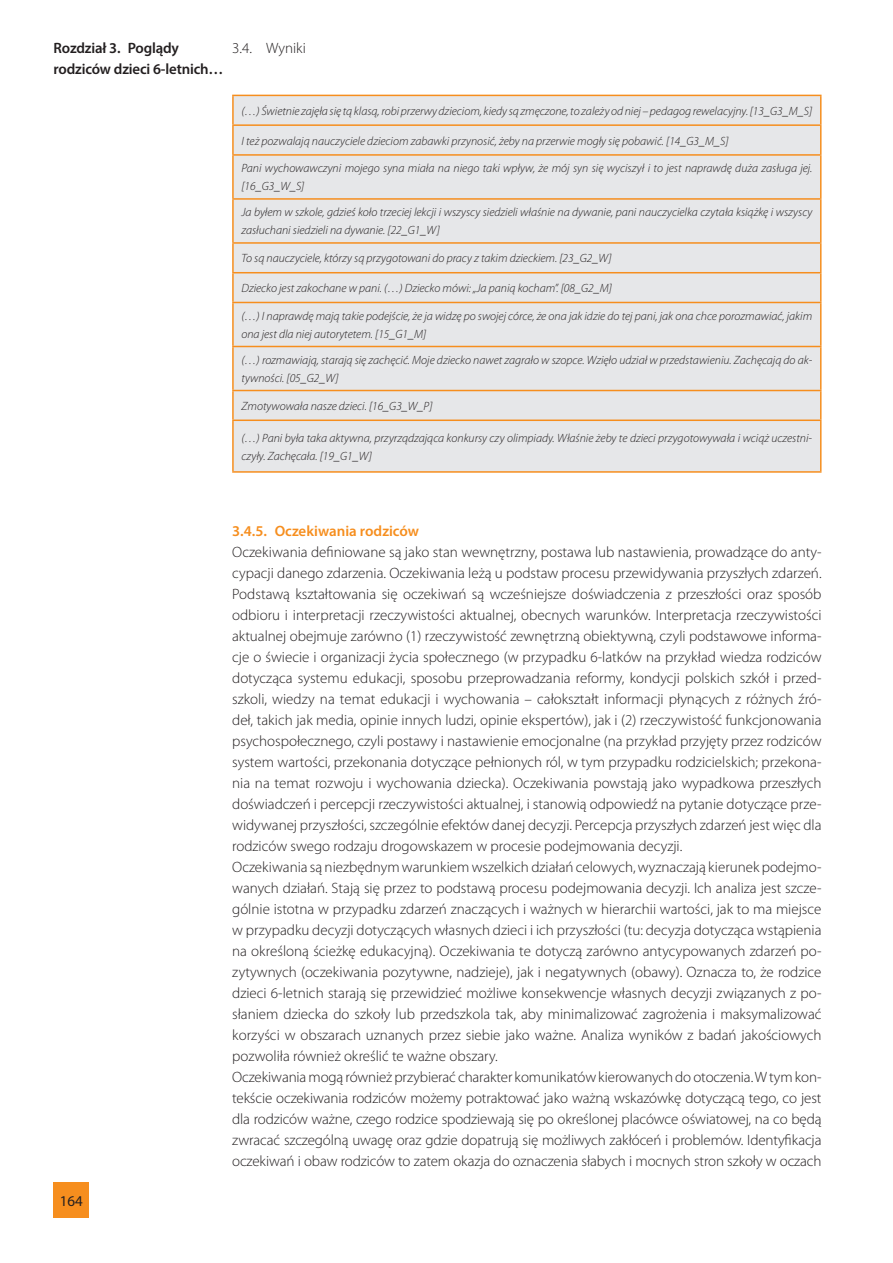
<style>
.page{position:relative;width:893px;height:1263px;background:#fff}
.page>*{position:absolute;margin:0;border:0;box-sizing:border-box;transform-origin:0 0}
.t1{font:300 15px/21px "Myriad Pro";color:#231f20}
.t2{font:600 15px "Myriad Pro";letter-spacing:-.01em;color:#231f20}
.t3{font:15px "Myriad Pro";color:#231f20}
.t4{font:italic 300 12px/18px "Myriad Pro";color:#231f20}
.s1{font-weight:600;color:#f68e1e}
</style>
<div class="page">
<div style="left:54px;top:1182px;width:35px;height:36px;background:#f68e1e"></div>
<div style="left:234px;top:96px;width:586px;height:375px;background:#e6e7e9"></div>
<hr style="left:232px;top:95px;width:589px;height:1px;background:#f68e1e">
<hr style="left:232px;top:124px;width:589px;height:2px;background:#f68e1e">
<hr style="left:232px;top:154px;width:589px;height:2px;background:#f68e1e">
<hr style="left:232px;top:198px;width:589px;height:2px;background:#f68e1e">
<hr style="left:232px;top:242px;width:589px;height:2px;background:#f68e1e">
<hr style="left:232px;top:272px;width:589px;height:1px;background:#f68e1e">
<hr style="left:232px;top:302px;width:589px;height:1px;background:#f68e1e">
<hr style="left:232px;top:346px;width:589px;height:1px;background:#f68e1e">
<hr style="left:232px;top:390px;width:589px;height:1px;background:#f68e1e">
<hr style="left:232px;top:419px;width:589px;height:2px;background:#f68e1e">
<hr style="left:232px;top:96px;width:2px;height:28px;background:#f68e1e">
<hr style="left:232px;top:126px;width:2px;height:28px;background:#f68e1e">
<svg style="left:820px;top:96px;width:1px;height:58px"></svg>
<hr style="left:232px;top:156px;width:2px;height:42px;background:#f68e1e">
<hr style="left:820px;top:156px;width:1px;height:42px;background:#f68e1e">
<hr style="left:232px;top:200px;width:2px;height:42px;background:#f68e1e">
<hr style="left:820px;top:200px;width:1px;height:42px;background:#f68e1e">
<hr style="left:232px;top:244px;width:2px;height:28px;background:#f68e1e">
<hr style="left:232px;top:273px;width:2px;height:29px;background:#f68e1e">
<svg style="left:820px;top:244px;width:1px;height:58px"></svg>
<hr style="left:232px;top:303px;width:2px;height:43px;background:#f68e1e">
<hr style="left:820px;top:303px;width:1px;height:43px;background:#f68e1e">
<hr style="left:232px;top:347px;width:2px;height:43px;background:#f68e1e">
<hr style="left:820px;top:347px;width:1px;height:43px;background:#f68e1e">
<hr style="left:232px;top:391px;width:2px;height:28px;background:#f68e1e">
<svg style="left:820px;top:391px;width:1px;height:28px"></svg>
<hr style="left:232px;top:421px;width:2px;height:50px;background:#f68e1e">
<hr style="left:820px;top:421px;width:1px;height:50px;background:#f68e1e">
<hr style="left:232px;top:471px;width:589px;height:2px;background:#f68e1e">
<p class="t2" style="left:54px;top:38px;width:127px">Rozdział 3. Poglądy</p>
<p class="t1" style="left:232px;top:37px;width:75px">3.4. Wyniki</p>
<p class="t2" style="left:54px;top:59px;width:171px">rodziców dzieci 6-letnich…</p>
<p class="t4" style="left:241px;top:102px;width:572px">(…) Świetnie zajęła się tą klasą, robi przerwy dzieciom, kiedy są zmęczone, to zależy od niej – pedagog rewelacyjny. [13_G3_M_S]</p>
<p class="t4" style="left:241px;top:132px;width:489px">I też pozwalają nauczyciele dzieciom zabawki przynosić, żeby na przerwie mogły się pobawić. [14_G3_M_S]</p>
<p class="t4" style="left:241px;top:160px;width:572px">Pani wychowawczyni mojego syna miała na niego taki wpływ, że mój syn się wyciszył i to jest naprawdę duża zasługa jej. [16_G3_W_S]</p>
<p class="t4" style="left:241px;top:204px;width:572px">Ja byłem w szkole, gdzieś koło trzeciej lekcji i wszyscy siedzieli właśnie na dywanie, pani nauczycielka czytała książkę i wszyscy zasłuchani siedzieli na dywanie. [22_G1_W]</p>
<p class="t4" style="left:241px;top:250px;width:372px">To są nauczyciele, którzy są przygotowani do pracy z takim dzieckiem. [23_G2_W]</p>
<p class="t4" style="left:241px;top:279px;width:372px">Dziecko jest zakochane w pani. (…) Dziecko mówi: „Ja panią kocham”. [08_G2_M]</p>
<p class="t4" style="left:241px;top:307px;width:572px">(…) I naprawdę mają takie podejście, że ja widzę po swojej córce, że ona jak idzie do tej pani, jak ona chce porozmawiać, jakim ona jest dla niej autorytetem. [15_G1_M]</p>
<p class="t4" style="left:241px;top:351px;width:572px">(…) rozmawiają, starają się zachęcić. Moje dziecko nawet zagrało w szopce. Wzięło udział w przedstawieniu. Zachęcają do ak&shy;tywności. [05_G2_W]</p>
<p class="t4" style="left:241px;top:397px;width:193px">Zmotywowała nasze dzieci. [16_G3_W_P]</p>
<p class="t4" style="left:241px;top:429px;width:572px">(…) Pani była taka aktywna, przyrządzająca konkursy czy olimpiady. Właśnie żeby te dzieci przygotowywała i wciąż uczestni&shy;czyły. Zachęcała. [19_G1_W]</p>
<p class="t3" style="left:60px;top:1191px;width:25px">164</p>
<p class="t1" style="left:232px;top:520px;width:591px"><span class="s1">3.4.5. Oczekiwania rodziców<br></span>Oczekiwania definiowane są jako stan wewnętrzny, postawa lub nastawienia, prowadzące do anty&shy;cypacji danego zdarzenia. Oczekiwania leżą u podstaw procesu przewidywania przyszłych zdarzeń.<br>Podstawą kształtowania się oczekiwań są wcześniejsze doświadczenia z przeszłości oraz sposób odbioru i interpretacji rzeczywistości aktualnej, obecnych warunków. Interpretacja rzeczywistości aktualnej obejmuje zarówno (1) rzeczywistość zewnętrzną obiektywną, czyli podstawowe informa&shy;cje o świecie i organizacji życia społecznego (w przypadku 6-latków na przykład wiedza rodziców dotycząca systemu edukacji, sposobu przeprowadzania reformy, kondycji polskich szkół i przed&shy;szkoli, wiedzy na temat edukacji i wychowania – całokształt informacji płynących z różnych źró&shy;deł, takich jak media, opinie innych ludzi, opinie ekspertów), jak i (2) rzeczywistość funkcjonowania psychospołecznego, czyli postawy i nastawienie emocjonalne (na przykład przyjęty przez rodziców system wartości, przekonania dotyczące pełnionych ról, w tym przypadku rodzicielskich; przekona&shy;nia na temat rozwoju i wychowania dziecka). Oczekiwania powstają jako wypadkowa przeszłych doświadczeń i percepcji rzeczywistości aktualnej, i stanowią odpowiedź na pytanie dotyczące prze&shy;widywanej przyszłości, szczególnie efektów danej decyzji. Percepcja przyszłych zdarzeń jest więc dla rodziców swego rodzaju drogowskazem w procesie podejmowania decyzji.<br>Oczekiwania są niezbędnym warunkiem wszelkich działań celowych, wyznaczają kierunek podejmo&shy;wanych działań. Stają się przez to podstawą procesu podejmowania decyzji. Ich analiza jest szcze&shy;gólnie istotna w przypadku zdarzeń znaczących i ważnych w hierarchii wartości, jak to ma miejsce w przypadku decyzji dotyczących własnych dzieci i ich przyszłości (tu: decyzja dotycząca wstąpienia na określoną ścieżkę edukacyjną). Oczekiwania te dotyczą zarówno antycypowanych zdarzeń po&shy;zytywnych (oczekiwania pozytywne, nadzieje), jak i negatywnych (obawy). Oznacza to, że rodzice dzieci 6-letnich starają się przewidzieć możliwe konsekwencje własnych decyzji związanych z po&shy;słaniem dziecka do szkoły lub przedszkola tak, aby minimalizować zagrożenia i maksymalizować korzyści w obszarach uznanych przez siebie jako ważne. Analiza wyników z badań jakościowych pozwoliła również określić te ważne obszary.<br>Oczekiwania mogą również przybierać charakter komunikatów kierowanych do otoczenia. W tym kon&shy;tekście oczekiwania rodziców możemy potraktować jako ważną wskazówkę dotyczącą tego, co jest dla rodziców ważne, czego rodzice spodziewają się po określonej placówce oświatowej, na co będą zwracać szczególną uwagę oraz gdzie dopatrują się możliwych zakłóceń i problemów. Identyfikacja oczekiwań i obaw rodziców to zatem okazja do oznaczenia słabych i mocnych stron szkoły w oczach</p>
</div>
